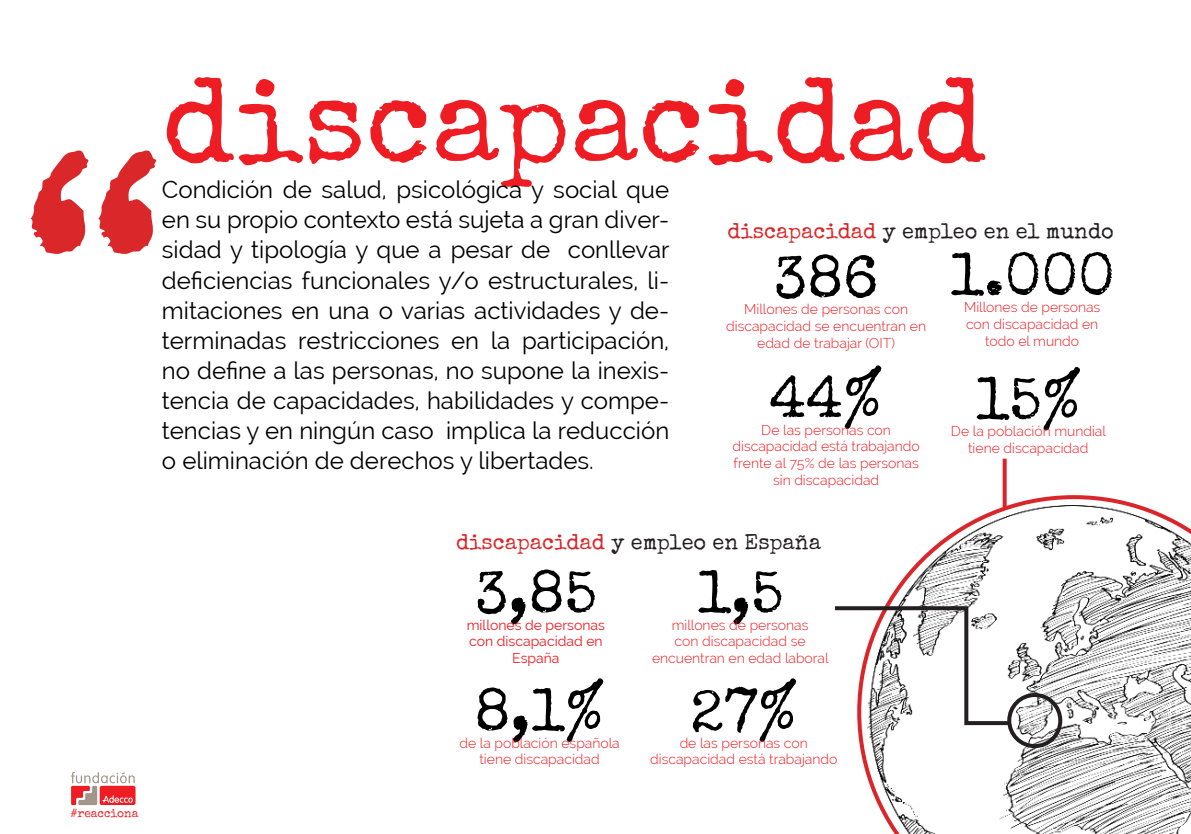
<style>
.page{position:relative;width:1191px;height:834px;background:#fff}
.page>*{position:absolute;margin:0;border:0;box-sizing:border-box;transform-origin:0 0}
.t1{font:330px "Special Elite";color:#d9272a}
.t2{font:120.4px "Special Elite";color:#ee1d23}
.t3{font:60px "Special Elite";color:#000}
.t4{font:24px/30px "Raleway";color:#000;text-align:justify}
.t5{font:21.8px "Special Elite";color:#231f20}
.t6{font:300 14px/16.8px "Raleway";color:#ee1d23;text-align:center}
.t7{font:14px "Raleway";color:#ee1d23}
.t8{font:11.8px "Special Elite";color:#ee1d23}
.s1{color:#d9272a}
</style>
<div class="page">
<svg style="left:1002px;top:458px;width:4px;height:37px"></svg>
<svg style="left:857px;top:495px;width:334px;height:338px"></svg>
<svg style="left:835px;top:604px;width:180px;height:123px"></svg>
<svg style="left:71px;top:772px;width:64px;height:33px"></svg>
<p class="t2" style="left:162px;top:45px;width:825px">discapacidad</p>
<p class="t1" style="left:17px;top:66px;width:157px">“</p>
<p class="t4" style="left:162px;top:175px;width:509px">Condición de salud, psicológica y social que en su propio contexto está sujeta a gran diver&shy;sidad y tipología y que a pesar de conllevar deficiencias funcionales y/o estructurales, li&shy;mitaciones en una o varias actividades y de&shy;terminadas restricciones en la participación, no define a las personas, no supone la inexis&shy;tencia de capacidades, habilidades y compe&shy;tencias y en ningún caso implica la reducción o eliminación de derechos y libertades.</p>
<p class="t5" style="left:727px;top:217px;width:388px"><span class="s1">discapacidad</span> y empleo en el mundo</p>
<p class="t3" style="left:949px;top:237px;width:167px">1.000</p>
<p class="t6" style="left:964px;top:298px;width:138px">Millones de personas</p>
<p class="t6" style="left:966px;top:315px;width:134px">con discapacidad en</p>
<p class="t6" style="left:985px;top:332px;width:95px">todo el mundo</p>
<p class="t3" style="left:774px;top:240px;width:106px">386</p>
<p class="t6" style="left:726px;top:317px;width:201px">discapacidad se encuentran en edad de trabajar (OIT)</p>
<p class="t6" style="left:744px;top:301px;width:165px">Millones de personas con</p>
<p class="t3" style="left:769px;top:360px;width:115px">44%</p>
<p class="t6" style="left:732px;top:438px;width:189px">discapacidad está trabajando frente al 75% de las personas sin discapacidad</p>
<p class="t3" style="left:975px;top:362px;width:108px">15%</p>
<p class="t6" style="left:761px;top:421px;width:131px">De las personas con</p>
<p class="t6" style="left:951px;top:422px;width:156px">De la población mundial</p>
<p class="t6" style="left:968px;top:439px;width:122px">tiene discapacidad</p>
<p class="t5" style="left:456px;top:528px;width:366px"><span class="s1">discapacidad</span> y empleo en España</p>
<p class="t8" style="left:71px;top:805px;width:69px">#reacciona</p>
<p class="t3" style="left:475px;top:555px;width:123px">3,85</p>
<p class="t7" style="left:467px;top:616px;width:140px">millones de personas</p>
<p class="t7" style="left:469px;top:633px;width:135px">con discapacidad en</p>
<p class="t7" style="left:512px;top:650px;width:49px">España</p>
<p class="t3" style="left:474px;top:673px;width:132px">8,1%</p>
<p class="t6" style="left:479px;top:750px;width:122px">tiene discapacidad</p>
<p class="t6" style="left:459px;top:734px;width:162px">de la población española</p>
<p class="t3" style="left:697px;top:555px;width:88px">1,5</p>
<p class="t6" style="left:672px;top:616px;width:138px">millones de personas</p>
<p class="t6" style="left:674px;top:632px;width:132px">con discapacidad se</p>
<p class="t6" style="left:652px;top:649px;width:178px">encuentran en edad laboral</p>
<p class="t3" style="left:690px;top:673px;width:109px">27%</p>
<p class="t6" style="left:650px;top:750px;width:189px">discapacidad está trabajando</p>
<p class="t6" style="left:679px;top:734px;width:130px">de las personas con</p>
</div>
